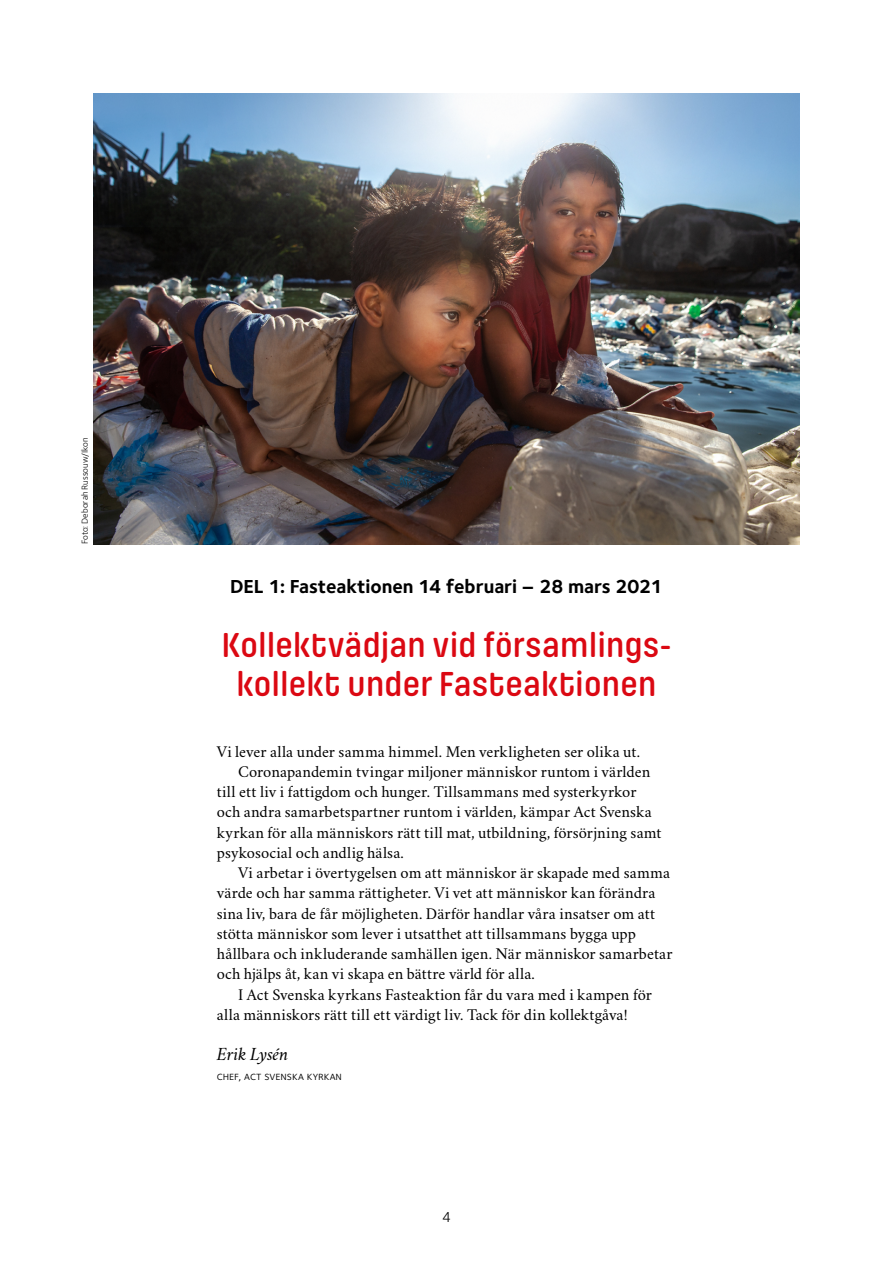
<style>
.page{position:relative;width:893px;height:1263px;background:#fff}
.page>*{position:absolute;margin:0;border:0;box-sizing:border-box;transform-origin:0 0}
.Rubrik_kollektvädjan{font:600 36px/39px "Pilcrow Soft";letter-spacing:-.01em;color:#db0812;text-align:center}
.Underrubrik_fet_H2{font:700 19.5px "Foundry Sterling OT3";letter-spacing:-.005em;color:#000}
.Underskrivare{font:italic 18.75px "Crimson Svk 2.0";letter-spacing:-.015em;color:#000}
.Crimson_brödtext_11{font:16.5px/20.2px "Crimson Svk 2.0";letter-spacing:.005em;color:#000}
.Crimson_brödtext_u_i{font:16.5px "Crimson Svk 2.0";color:#000}
.t1{font:15px "Foundry Sterling OT3";color:#000}
.Titel{font:12px "Foundry Sterling OT3";color:#000}
.t2{font:9px "Foundry Sterling OT3";letter-spacing:.01em;color:#000}
</style>
<div class="page">
<img style="left:94px;top:94px;width:705px;height:450px">
<p class="t2" style="left:78px;top:544px;width:108px;rotate:-90deg">Foto: Deborah Russouw/Ikon</p>
<h2 class="Underrubrik_fet_H2" style="left:230px;top:571px;width:434px">DEL 1: Fasteaktionen 14 februari – 28 mars 2021</h2>
<h1 class="Rubrik_kollektvädjan" style="left:221px;top:626px;width:452px">Kollektvädjan vid församlings&shy;kollekt under Fasteaktionen</h1>
<p class="Crimson_brödtext_u_i" style="left:217px;top:740px;width:425px">Vi lever alla under samma himmel. Men verkligheten ser olika ut.</p>
<p class="Crimson_brödtext_11" style="left:217px;top:760px;width:446px;text-indent:21px">Coronapandemin tvingar miljoner människor runtom i världen till ett liv i fattigdom och hunger. Tillsammans med systerkyrkor och andra samarbetspartner runtom i världen, kämpar Act Svenska kyrkan för alla människors rätt till mat, utbildning, försörjning samt psykosocial och andlig hälsa.</p>
<p class="Crimson_brödtext_11" style="left:217px;top:862px;width:457px;text-indent:21px">Vi arbetar i övertygelsen om att människor är skapade med samma värde och har samma rättigheter. Vi vet att människor kan förändra sina liv, bara de får möjligheten. Därför handlar våra insatser om att stötta människor som lever i utsatthet att tillsammans bygga upp hållbara och inkluderande samhällen igen. När människor samarbetar och hjälps åt, kan vi skapa en bättre värld för alla.</p>
<p class="Crimson_brödtext_11" style="left:217px;top:983px;width:437px;text-indent:21px">I Act Svenska kyrkans Fasteaktion får du vara med i kampen för alla människors rätt till ett värdigt liv. Tack för din kollektgåva!</p>
<p class="Underskrivare" style="left:217px;top:1042px;width:73px">Erik Lysén</p>
<p class="Titel" style="left:217px;top:1067px;width:127px">Chef, Act Svenska kyrkan</p>
<p class="t1" style="left:442px;top:1206px;width:10px">4</p>
</div>
